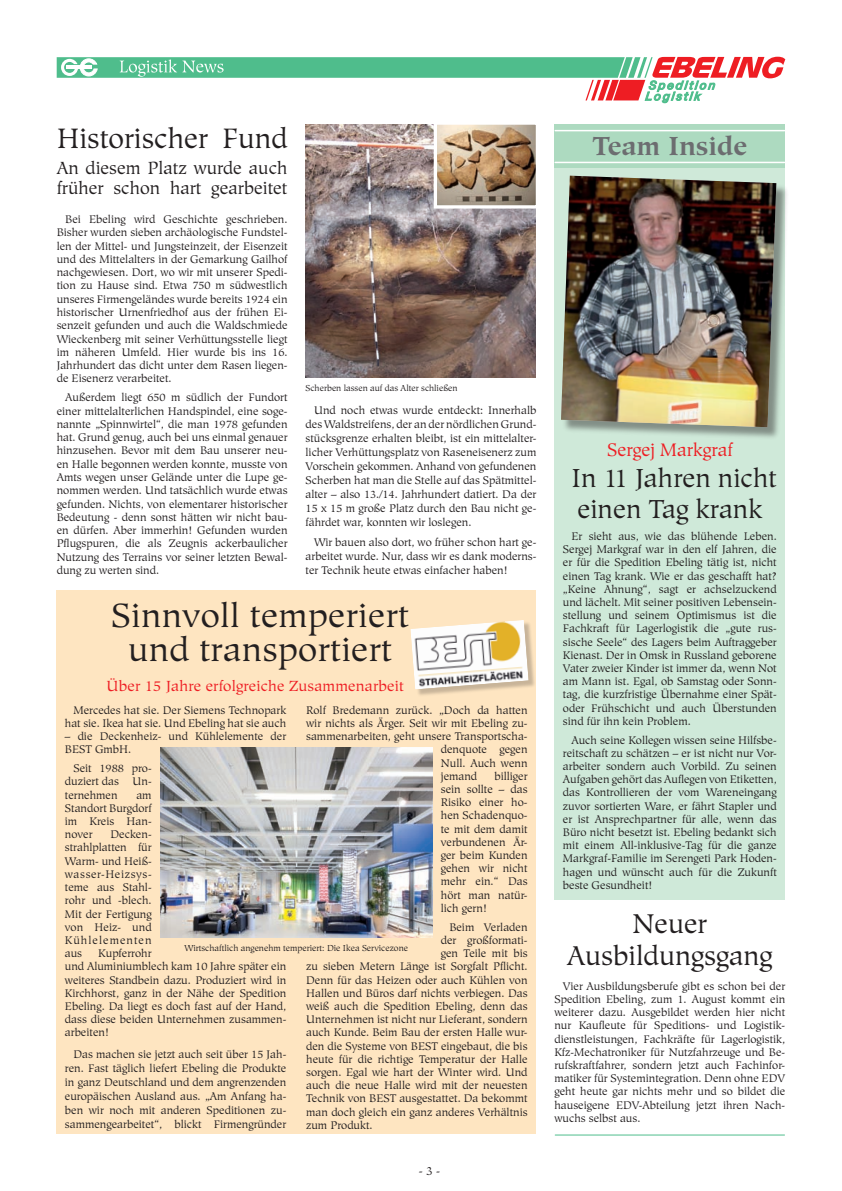
<style>
.page{position:relative;width:842px;height:1191px;background:#fff}
.page>*{position:absolute;margin:0;border:0;box-sizing:border-box;transform-origin:0 0}
.t1{font:33.4px/33.4px "Hiroshige";letter-spacing:.01em;color:#231f20;text-align:center}
.t2{font:28px "Hiroshige";color:#231f20}
.t3{font:27px/32.4px "Hiroshige";color:#231f20;text-align:center}
.t4{font:26px/31.2px "Hiroshige";color:#231f20}
.t5{font:700 26px "Hiroshige";color:#6c6d70}
.t6{font:18px "Hiroshige";color:#ee1d23}
.t7{font:17.5px/20px "Hiroshige";color:#231f20}
.t8{font:14.7px "Hiroshige";letter-spacing:.01em;color:#ee1d23}
.t9{font:12px "Hiroshige";color:#231f20}
.t10{font:11px/13.2px "Hiroshige";color:#231f20;text-align:justify}
.t11{font:8.6px "Hiroshige";color:#231f20}
</style>
<div class="page">
<svg style="left:57px;top:57px;width:728px;height:46px"></svg>
<div style="left:554px;top:125px;width:231px;height:774px;background:#cfe9d9"></div>
<div style="left:554px;top:125px;width:231px;height:43px;background:#addac0"></div>
<hr style="left:555px;top:130px;width:229px;height:1px;background:#fff">
<hr style="left:555px;top:162px;width:229px;height:1px;background:#fff">
<div style="left:562px;top:177px;width:227px;height:263px;background:#231f20;opacity:.45"></div>
<img style="left:561px;top:176px;width:215px;height:251px">
<img style="left:306px;top:125px;width:230px;height:253px">
<img style="left:438px;top:125px;width:97px;height:79px">
<div style="left:434px;top:121px;width:105px;height:87px;border:3px solid #fff"></div>
<div style="left:56px;top:590px;width:480px;height:544px;background:#fee5c1"></div>
<hr style="left:555px;top:1134px;width:229px;height:1px;background:#4fbd8c">
<img style="left:160px;top:747px;width:272px;height:191px">
<div style="left:411px;top:620px;width:125px;height:77px;background:#231f20;opacity:.25"></div>
<img style="left:410px;top:620px;width:119px;height:69px">
<h2 class="t2" style="left:57px;top:122px;width:232px">Historischer Fund</h2>
<h3 class="t7" style="left:57px;top:158px;width:232px">An diesem Platz wurde auch früher schon hart gearbeitet</h3>
<p class="t10" style="left:57px;top:213px;width:232px;text-indent:9px">Bei Ebeling wird Geschichte geschrieben.<br>Bisher wurden sieben archäologische Fundstel&shy;len der Mittel- und Jungsteinzeit, der Eisenzeit und des Mittelalters in der Gemarkung Gailhof nachgewiesen. Dort, wo wir mit unserer Spedi&shy;tion zu Hause sind. Etwa 750 m südwestlich unseres Firmengeländes wurde bereits 1924 ein historischer Urnenfriedhof aus der frühen Ei&shy;senzeit gefunden und auch die Waldschmiede Wieckenberg mit seiner Verhüttungsstelle liegt im näheren Umfeld. Hier wurde bis ins 16.<br>Jahrhundert das dicht unter dem Rasen liegen&shy;de Eisenerz verarbeitet.</p>
<p class="t10" style="left:57px;top:391px;width:232px;text-indent:9px">Außerdem liegt 650 m südlich der Fundort einer mittelalterlichen Handspindel, eine soge&shy;nannte „Spinnwirtel“, die man 1978 gefunden hat. Grund genug, auch bei uns einmal genauer hinzusehen. Bevor mit dem Bau unserer neu&shy;en Halle begonnen werden konnte, musste von Amts wegen unser Gelände unter die Lupe ge&shy;nommen werden. Und tatsächlich wurde etwas gefunden. Nichts, von elementarer historischer Bedeutung - denn sonst hätten wir nicht bau&shy;en dürfen. Aber immerhin! Gefunden wurden Pflugspuren, die als Zeugnis ackerbaulicher Nutzung des Terrains vor seiner letzten Bewal&shy;dung zu werten sind.</p>
<p class="t11" style="left:306px;top:383px;width:154px">Scherben lassen auf das Alter schließen</p>
<p class="t10" style="left:306px;top:403px;width:232px;line-height:14px;text-indent:9px">Und noch etwas wurde entdeckt: Innerhalb des Waldstreifens, der an der nördlichen Grund&shy;stücksgrenze erhalten bleibt, ist ein mittelalter&shy;licher Verhüttungsplatz von Raseneisenerz zum Vorschein gekommen. Anhand von gefundenen Scherben hat man die Stelle auf das Spätmittel&shy;alter – also 13./14. Jahrhundert datiert. Da der 15 x 15 m große Platz durch den Bau nicht ge&shy;fährdet war, konnten wir loslegen.</p>
<p class="t10" style="left:306px;top:535px;width:232px;line-height:14px;text-indent:9px">Wir bauen also dort, wo früher schon hart ge&shy;arbeitet wurde. Nur, dass wir es dank moderns&shy;ter Technik heute etwas einfacher haben!</p>
<h1 class="t1" style="left:111px;top:599px;width:299px">Sinnvoll temperiert und transportiert</h1>
<h3 class="t8" style="left:106px;top:677px;width:299px">Über 15 Jahre erfolgreiche Zusammenarbeit</h3>
<p class="t10" style="left:65px;top:703px;width:223px;text-align:right">Mercedes hat sie. Der Siemens Technopark hat sie. Ikea hat sie. Und Ebeling hat sie auch</p>
<p class="t10" style="left:65px;top:730px;width:223px">– die Deckenheiz- und Kühlelemente der<br>BEST GmbH.</p>
<p class="t10" style="left:65px;top:762px;width:88px;text-indent:9px">Seit 1988 pro&shy;duziert das Un&shy;ternehmen</p>
<p class="t10" style="left:306px;top:703px;width:223px">Rolf Bredemann zurück. „Doch da hatten</p>
<p class="t10" style="left:306px;top:716px;width:223px">wir nichts als Ärger. Seit wir mit Ebeling zu-</p>
<p class="t10" style="left:306px;top:730px;width:223px">sammenarbeiten, geht unse-re Transportscha-</p>
<p class="t10" style="left:441px;top:743px;width:88px">denquote gegen</p>
<p class="t10" style="left:441px;top:756px;width:88px">Null. Auch wenn</p>
<p class="t10" style="left:441px;top:769px;width:38px">jemand</p>
<p class="t10" style="left:441px;top:769px;width:88px;text-indent:54px">billiger sein sollte – das Risiko einer ho&shy;hen Schadenquo&shy;te mit dem damit verbundenen Är&shy;ger beim Kunden gehen wir nicht mehr ein.“ Das hört man natür&shy;lich gern!</p>
<p class="t10" style="left:449px;top:920px;width:80px">Beim Verladen</p>
<p class="t10" style="left:441px;top:933px;width:88px">der großformati-</p>
<p class="t10" style="left:441px;top:946px;width:88px">gen Teile mit bis</p>
<p class="t10" style="left:306px;top:960px;width:223px">zu sieben Metern Länge ist Sorgfalt Pflicht.</p>
<p class="t10" style="left:306px;top:973px;width:223px">Denn für das Heizen oder auch Kühlen von</p>
<p class="t10" style="left:306px;top:986px;width:223px">Hallen und Büros darf nichts verbiegen. Das</p>
<p class="t10" style="left:306px;top:999px;width:223px">weiß auch die Spedition Ebeling, denn das</p>
<p class="t10" style="left:306px;top:1012px;width:223px">Unternehmen ist nicht nur Lieferant, sondern</p>
<p class="t10" style="left:306px;top:1026px;width:223px">auch Kunde. Beim Bau der ersten Halle wur-</p>
<p class="t10" style="left:306px;top:1039px;width:223px">den die Systeme von BEST eingebaut, die bis</p>
<p class="t10" style="left:306px;top:1052px;width:223px">heute für die richtige Temperatur der Halle</p>
<p class="t10" style="left:306px;top:1065px;width:223px">sorgen. Egal wie hart der Winter wird. Und</p>
<p class="t10" style="left:306px;top:1078px;width:223px">auch die neue Halle wird mit der neuesten</p>
<p class="t10" style="left:306px;top:1092px;width:223px">Technik von BEST ausgestattet. Da bekommt</p>
<p class="t10" style="left:306px;top:1105px;width:223px">man doch gleich ein ganz anderes Verhältnis</p>
<p class="t10" style="left:306px;top:1118px;width:68px">zum Produkt.</p>
<p class="t10" style="left:65px;top:788px;width:88px;text-indent:71px">am Standort Burgdorf im Kreis Han&shy;nover</p>
<p class="t10" style="left:65px;top:828px;width:88px;text-indent:46px">Decken&shy;strahlplatten für Warm- und Heiß&shy;wasser-Heizsys&shy;teme aus Stahl&shy;rohr und -blech.<br>Mit der Fertigung von Heiz- und Kühlelementen aus</p>
<p class="t11" style="left:184px;top:943px;width:225px">Wirtschaftlich angenehm temperiert: Die Ikea Servicezone</p>
<p class="t10" style="left:65px;top:946px;width:223px;text-align:left;text-indent:33px">Kupferrohr<br>und Aluminiumblech kam 10 Jahre später ein weiteres Standbein dazu. Produziert wird in Kirchhorst, ganz in der Nähe der Spedition Ebeling. Da liegt es doch fast auf der Hand, dass diese beiden Unternehmen zusammen&shy;arbeiten!</p>
<p class="t10" style="left:65px;top:1047px;width:223px;line-height:14px;text-indent:9px">Das machen sie jetzt auch seit über 15 Jah&shy;ren. Fast täglich liefert Ebeling die Produkte in ganz Deutschland und dem angrenzenden europäischen Ausland aus. „Am Anfang ha&shy;ben wir noch mit anderen Speditionen zu&shy;sammengearbeitet“, blickt Firmengründer</p>
<p class="t9" style="left:419px;top:1163px;width:23px">- -</p>
<h3 class="t5" style="left:592px;top:131px;width:157px">Team Inside</h3>
<h3 class="t6" style="left:607px;top:439px;width:127px">Sergej Markgraf</h3>
<h3 class="t4" style="left:571px;top:463px;width:207px">In 11 Jahren nicht einen Tag krank</h3>
<p class="t10" style="left:563px;top:530px;width:215px;text-indent:9px">Er sieht aus, wie das blühende Leben.<br>Sergej Markgraf war in den elf Jahren, die er für die Spedition Ebeling tätig ist, nicht einen Tag krank. Wie er das geschafft hat? „Keine Ahnung“, sagt er achselzuckend und lächelt. Mit seiner positiven Lebensein&shy;stellung und seinem Optimismus ist die Fachkraft für Lagerlogistik die „gute rus&shy;sische Seele“ des Lagers beim Auftraggeber Kienast. Der in Omsk in Russland geborene Vater zweier Kinder ist immer da, wenn Not am Mann ist. Egal, ob Samstag oder Sonn&shy;tag, die kurzfristige Übernahme einer Spät&shy;oder Frühschicht und auch Überstunden sind für ihn kein Problem.</p>
<p class="t10" style="left:563px;top:733px;width:215px;text-indent:9px">Auch seine Kollegen wissen seine Hilfsbe&shy;reitschaft zu schätzen – er ist nicht nur Vor&shy;arbeiter sondern auch Vorbild. Zu seinen Aufgaben gehört das Auflegen von Etiketten, das Kontrollieren der vom Wareneingang zuvor sortierten Ware, er fährt Stapler und er ist Ansprechpartner für alle, wenn das Büro nicht besetzt ist. Ebeling bedankt sich mit einem All-inklusive-Tag für die ganze Markgraf-Familie im Serengeti Park Hoden&shy;hagen und wünscht auch für die Zukunft beste Gesundheit!</p>
<h3 class="t3" style="left:567px;top:907px;width:207px">Neuer<br>Ausbildungsgang</h3>
<p class="t10" style="left:554px;top:979px;width:232px;text-indent:9px">Vier Ausbildungsberufe gibt es schon bei der Spedition Ebeling, zum 1. August kommt ein weiterer dazu. Ausgebildet werden hier nicht nur Kaufleute für Speditions- und Logistik&shy;dienstleistungen, Fachkräfte für Lagerlogistik, Kfz-Mechatroniker für Nutzfahrzeuge und Be&shy;rufskraftfahrer, sondern jetzt auch Fachinfor&shy;matiker für Systemintegration. Denn ohne EDV geht heute gar nichts mehr und so bildet die haus-eigene EDV-Abteilung jetzt ihren Nach&shy;wuchs selbst aus.</p>
</div>
